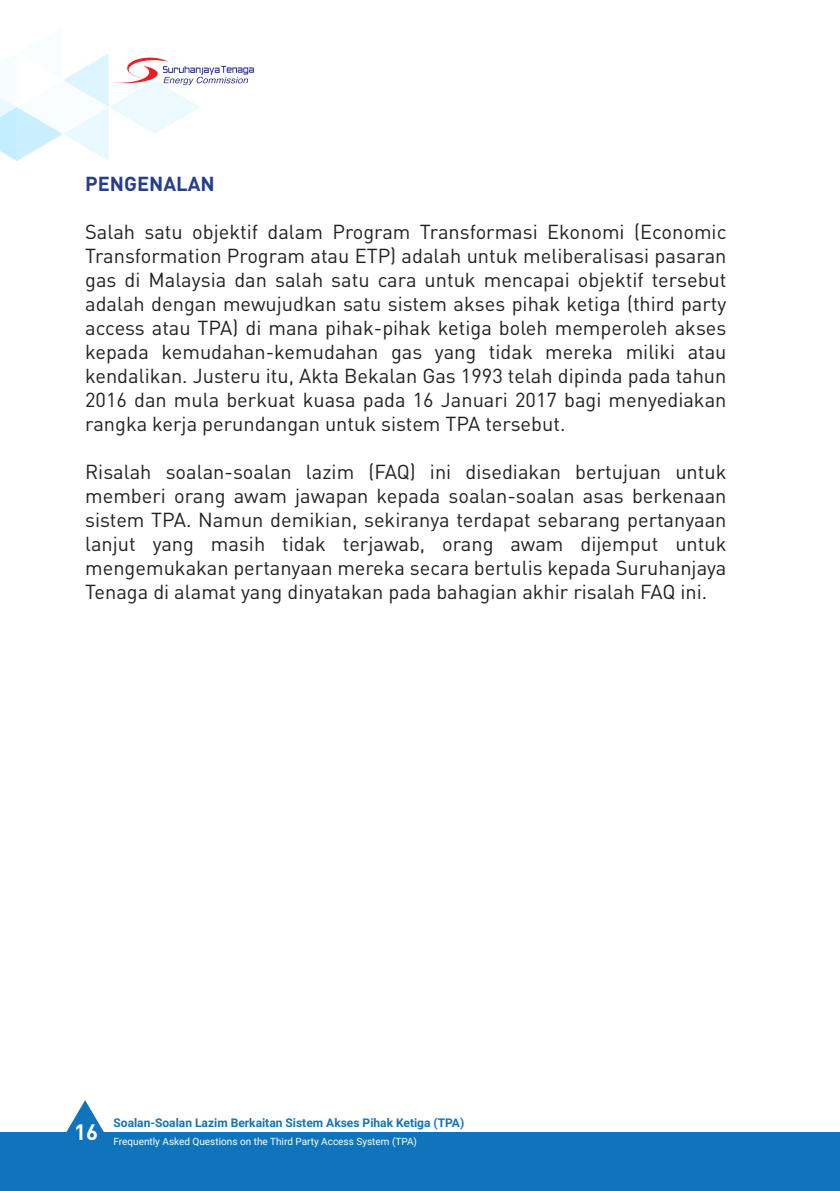
<style>
.page{position:relative;width:840px;height:1191px;background:#fff}
.page>*{position:absolute;margin:0;border:0;box-sizing:border-box;transform-origin:0 0}
.t1{font:20px/24px "DIN";color:#231f20;text-align:justify}
.t2{font:700 20px "DIN";color:#253f8e}
.t3{font:700 12px "Roboto";color:#1074bc}
.t4{font:10px "Roboto";color:#fff}
</style>
<div class="page">
<svg style="left:66px;top:1100px;width:38px;height:32px"></svg>
<div style="left:0;top:1132px;width:839px;height:59px;background:#1074bc"></div>
<svg style="left:0;top:53px;width:254px;height:108px"></svg>
<p class="t2" style="left:85px;top:171px;width:131px">PENGENALAN</p>
<p class="t1" style="left:85px;top:219px;width:642px">Salah satu objektif dalam Program Transformasi Ekonomi (Economic Transformation Program atau ETP) adalah untuk meliberalisasi pasaran gas di Malaysia dan salah satu cara untuk mencapai objektif tersebut adalah dengan mewujudkan satu sistem akses pihak ketiga (third party access atau TPA) di mana pihak-pihak ketiga boleh memperoleh akses kepada kemudahan-kemudahan gas yang tidak mereka miliki atau kendalikan. Justeru itu, Akta Bekalan Gas 1993 telah dipinda pada tahun 2016 dan mula berkuat kuasa pada 16 Januari 2017 bagi menyediakan rangka kerja perundangan untuk sistem TPA tersebut.</p>
<p class="t1" style="left:85px;top:459px;width:642px">Risalah soalan-soalan lazim (FAQ) ini disediakan bertujuan untuk memberi orang awam jawapan kepada soalan-soalan asas berkenaan sistem TPA. Namun demikian, sekiranya terdapat sebarang pertanyaan lanjut yang masih tidak terjawab, orang awam dijemput untuk mengemukakan pertanyaan mereka secara bertulis kepada Suruhanjaya Tenaga di alamat yang dinyatakan pada bahagian akhir risalah FAQ ini.</p>
<p class="t3" style="left:113px;top:1114px;width:352px">Soalan-Soalan Lazim Berkaitan Sistem Akses Pihak Ketiga (TPA)</p>
<p class="t4" style="left:74px;top:1134px;width:344px"><sup>16</sup> Frequently Asked Questions on the Third Party Access System (TPA)</p>
</div>
